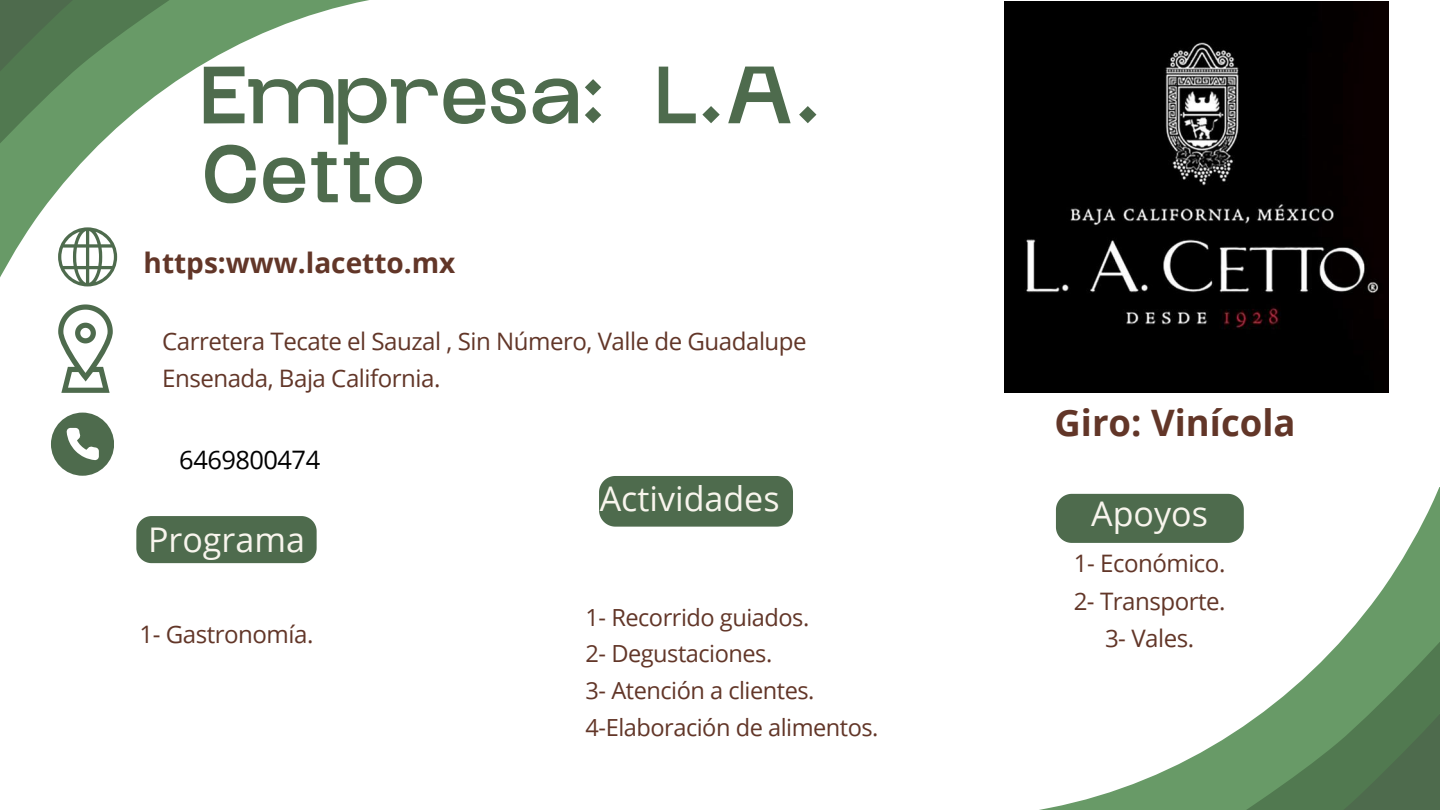
<style>
.page{position:relative;width:1440px;height:810px;background:#fff}
.page>*{position:absolute;margin:0;border:0;box-sizing:border-box;transform-origin:0 0}
.t1{font:900 63px/79px "Glock Grotesque";color:#4e6b4d}
.t2{font:700 36.5px "Open Sans";color:#623628}
.t3{font:34px "Open Sans";color:#f8f5ed}
.t4{font:700 28px "Open Sans";color:#623628}
.t5{font:25.5px "Open Sans";letter-spacing:-.02em;color:#000}
.t6{font:24.1px/37.5px "Open Sans";letter-spacing:-.02em;color:#623628;text-align:center}
.t7{font:23.6px/36.8px "Open Sans";letter-spacing:-.02em;color:#623628}
</style>
<div class="page">
<svg style="left:58px;top:320px;width:55px;height:73px"></svg>
<svg style="left:51px;top:413px;width:63px;height:63px"></svg>
<div style="left:136px;top:516px;width:180px;height:47px;background:#4e6b4d"></div>
<svg style="left:1039px;top:488px;width:401px;height:322px"></svg>
<div style="left:599px;top:476px;width:194px;height:51px;background:#4e6b4d"></div>
<div style="left:1056px;top:494px;width:188px;height:49px;background:#4e6b4d"></div>
<svg style="left:0;top:0;width:369px;height:320px"></svg>
<img style="left:1004px;top:1px;width:385px;height:392px">
<h1 class="t1" style="left:201px;top:71px;width:621px">Empresa: L.A.<br>Cetto</h1>
<p class="t4" style="left:144px;top:244px;width:313px">https:www.lacetto.mx</p>
<p class="t6" style="left:162px;top:322px;width:646px;text-align:left">Carretera Tecate el Sauzal , Sin Número, Valle de Guadalupe<br>Ensenada, Baja California.</p>
<p class="t5" style="left:179px;top:442px;width:142px">6469800474</p>
<h3 class="t3" style="left:148px;top:516px;width:158px">Programa</h3>
<p class="t6" style="left:140px;top:615px;width:175px">1- Gastronomía.</p>
<h3 class="t3" style="left:600px;top:475px;width:181px">Actividades</h3>
<p class="t7" style="left:586px;top:598px;width:295px">1- Recorrido guiados.<br>2- Degustaciones.<br>3- Atención a clientes.<br>4-Elaboración de alimentos.</p>
<h2 class="t2" style="left:1054px;top:397px;width:243px">Giro: Vinícola</h2>
<h3 class="t3" style="left:1091px;top:490px;width:118px">Apoyos</h3>
<p class="t6" style="left:1074px;top:544px;width:153px">1- Económico.<br>2- Transporte.<br>3- Vales.</p>
</div>
